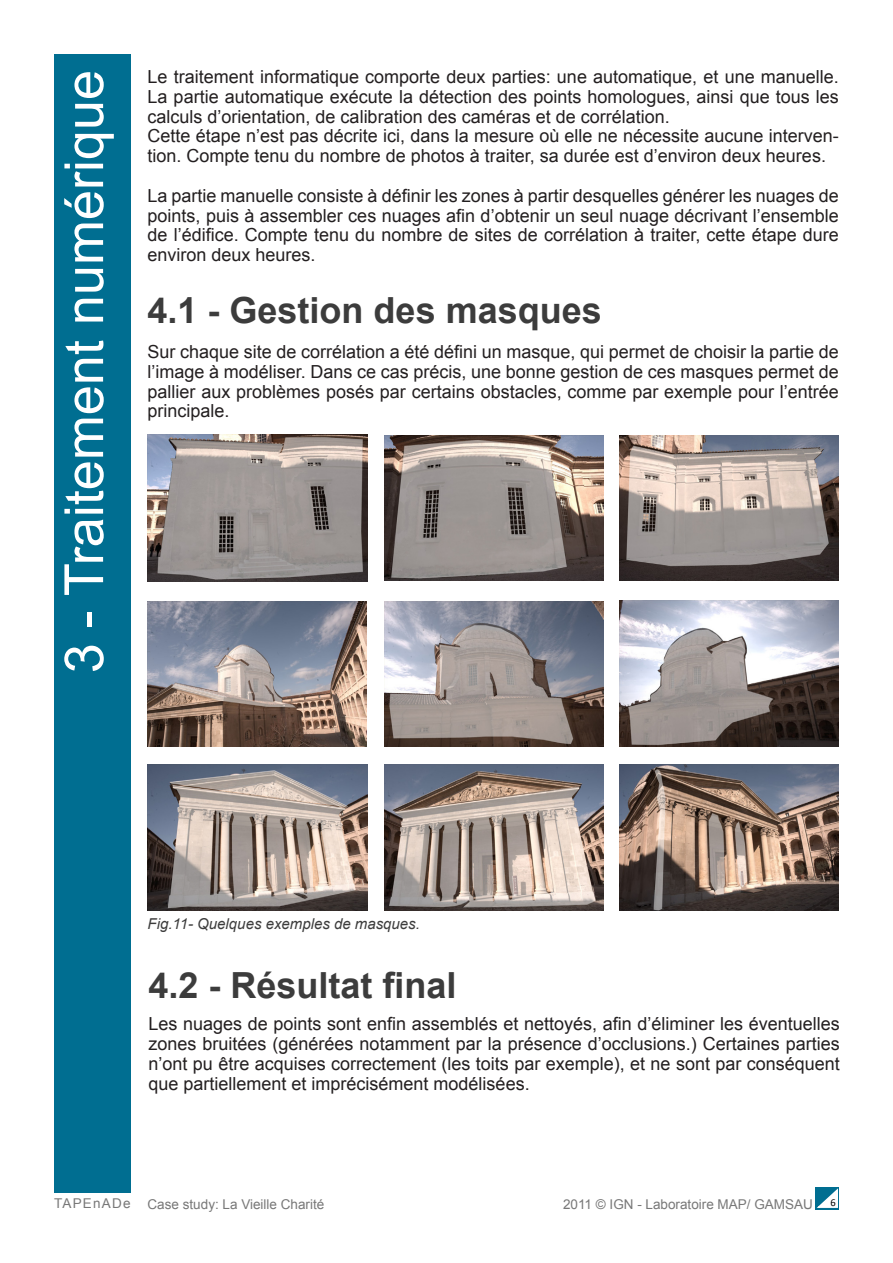
<style>
.page{position:relative;width:893px;height:1263px;background:#fff}
.page>*{position:absolute;margin:0;border:0;box-sizing:border-box;transform-origin:0 0}
.t1{font:54px "Arial";color:#fff}
.t2{font:700 36px "Arial";color:#3c3c3c}
.t3{font:18px/19.8px "Arial";color:#231f20;text-align:justify}
.t4{font:italic 15px "Arial";color:#3c3c3c}
.t5{font:13.5px "Arial";color:#787878}
.t6{font:13.5px "Arial";letter-spacing:.09em;color:#787878}
.t7{font:10.5px "Calibri";color:#000}
</style>
<div class="page">
<img style="left:147px;top:764px;width:220px;height:146px">
<div style="left:54px;top:54px;width:77px;height:1139px;background:#006e91"></div>
<div style="left:816px;top:1187px;width:23px;height:22px;background:#006e91"></div>
<svg style="left:815px;top:1188px;width:23px;height:21px"></svg>
<img style="left:147px;top:435px;width:220px;height:146px">
<img style="left:384px;top:435px;width:219px;height:145px">
<img style="left:620px;top:601px;width:219px;height:146px">
<img style="left:384px;top:601px;width:219px;height:146px">
<img style="left:147px;top:601px;width:219px;height:146px">
<img style="left:620px;top:435px;width:219px;height:146px">
<img style="left:619px;top:764px;width:220px;height:146px">
<img style="left:384px;top:764px;width:220px;height:146px">
<p class="t1" style="left:49px;top:673px;width:605px;rotate:-90deg">3 - Traitement numérique</p>
<p class="t3" style="left:148px;top:67px;width:693px">Le traitement informatique comporte deux parties: une automatique, et une manuelle.<br>La partie automatique exécute la détection des points homologues, ainsi que tous les calculs d’orientation, de calibration des caméras et de corrélation.</p>
<p class="t3" style="left:148px;top:126px;width:693px">Cette étape n’est pas décrite ici, dans la mesure où elle ne nécessite aucune interven&shy;tion. Compte tenu du nombre de photos à traiter, sa durée est d’environ deux heures.</p>
<p class="t3" style="left:148px;top:186px;width:693px">La partie manuelle consiste à définir les zones à partir desquelles générer les nuages de points, puis à assembler ces nuages afin d’obtenir un seul nuage décrivant l’ensemble de l’édifice. Compte tenu du nombre de sites de corrélation à traiter, cette étape dure environ deux heures.</p>
<p class="t2" style="left:148px;top:287px;width:456px">4.1 - Gestion des masques</p>
<p class="t3" style="left:148px;top:342px;width:693px">Sur chaque site de corrélation a été défini un masque, qui permet de choisir la partie de l’image à modéliser. Dans ce cas précis, une bonne gestion de ces masques permet de pallier aux problèmes posés par certains obstacles, comme par exemple pour l’entrée principale.</p>
<p class="t4" style="left:148px;top:914px;width:274px">Fig.11- Quelques exemples de masques.</p>
<p class="t2" style="left:148px;top:962px;width:310px">4.2 - Résultat final</p>
<p class="t3" style="left:148px;top:1014px;width:693px">Les nuages de points sont enfin assemblés et nettoyés, afin d’éliminer les éventuelles zones bruitées (générées notamment par la présence d’occlusions.) Certaines parties n’ont pu être acquises correctement (les toits par exemple), et ne sont par conséquent que partiellement et imprécisément modélisées.</p>
<p class="t6" style="left:54px;top:1195px;width:78px">TAPEnADe</p>
<p class="t7" style="left:830px;top:1195px;width:7px">6</p>
<p class="t5" style="left:148px;top:1195px;width:178px">Case study: La Vieille Charité</p>
<p class="t5" style="left:563px;top:1195px;width:251px">2011 © IGN - Laboratoire MAP/ GAMSAU</p>
</div>
